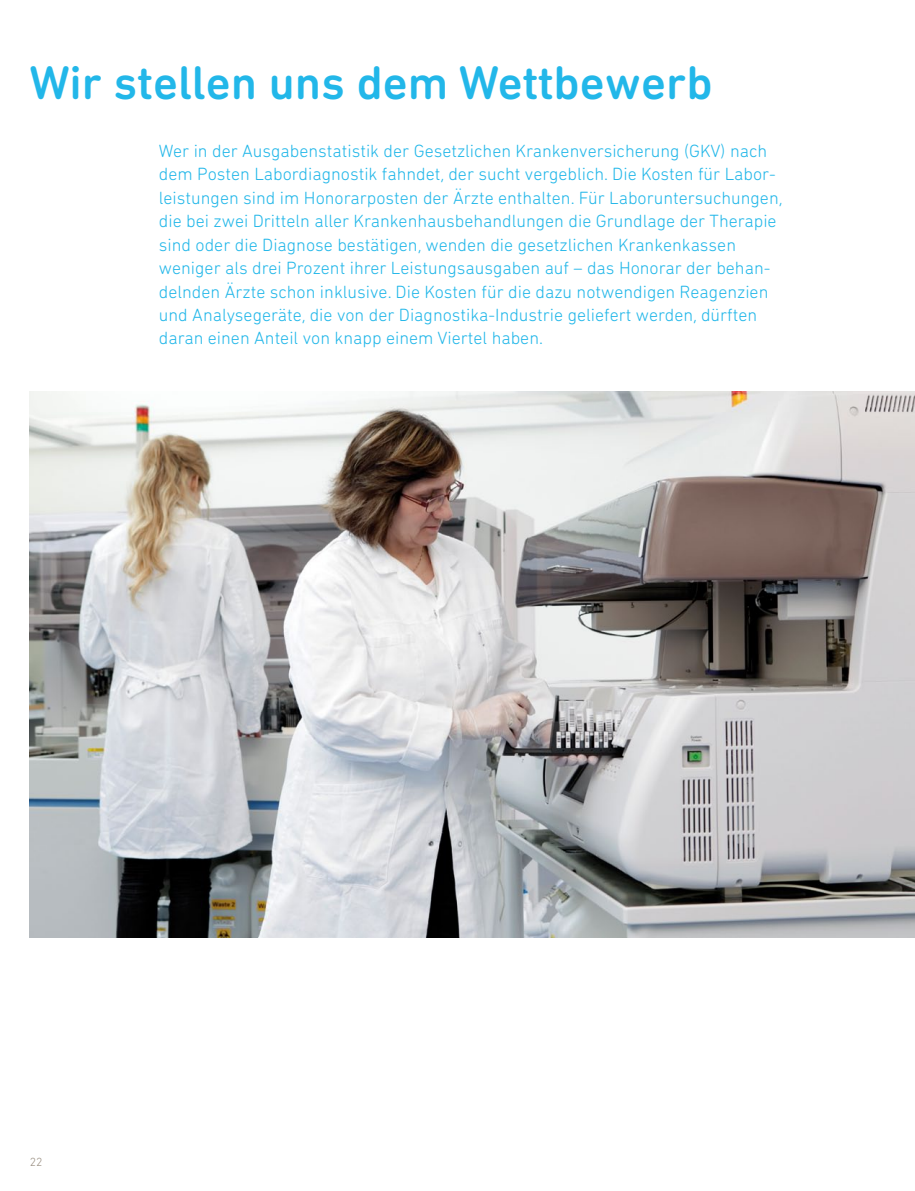
<style>
.page{position:relative;width:915px;height:1191px;background:#fff}
.page>*{position:absolute;margin:0;border:0;box-sizing:border-box;transform-origin:0 0}
.t1{font:500 48px "DIN Next Rounded LT Pro";color:#22b7e9}
.t2{font:300 18px/23.4px "DIN Next Rounded LT Pro";color:#22b7e9}
.t3{font:300 12px "DIN Next Rounded LT Pro";color:#978c7f}
</style>
<div class="page">
<img style="left:30px;top:391px;width:884px;height:546px">
<h1 class="t1" style="left:30px;top:54px;width:684px">Wir stellen uns dem Wettbewerb</h1>
<p class="t2" style="left:159px;top:139px;width:625px">Wer in der Ausgabenstatistik der Gesetzlichen Krankenversicherung (GKV) nach dem Posten Labordiagnostik fahndet, der sucht vergeblich. Die Kosten für Labor&shy;leistungen sind im Honorarposten der Ärzte enthalten. Für Laboruntersuchungen, die bei zwei Dritteln aller Krankenhausbehandlungen die Grundlage der Therapie sind oder die Diagnose bestätigen, wenden die gesetzlichen Krankenkassen weniger als drei Prozent ihrer Leistungsausgaben auf – das Honorar der behan&shy;delnden Ärzte schon inklusive. Die Kosten für die dazu notwendigen Reagenzien und Analysegeräte, die von der Diagnostika-Industrie geliefert werden, dürften daran einen Anteil von knapp einem Viertel haben.</p>
<p class="t3" style="left:30px;top:1154px;width:14px">22</p>
</div>
